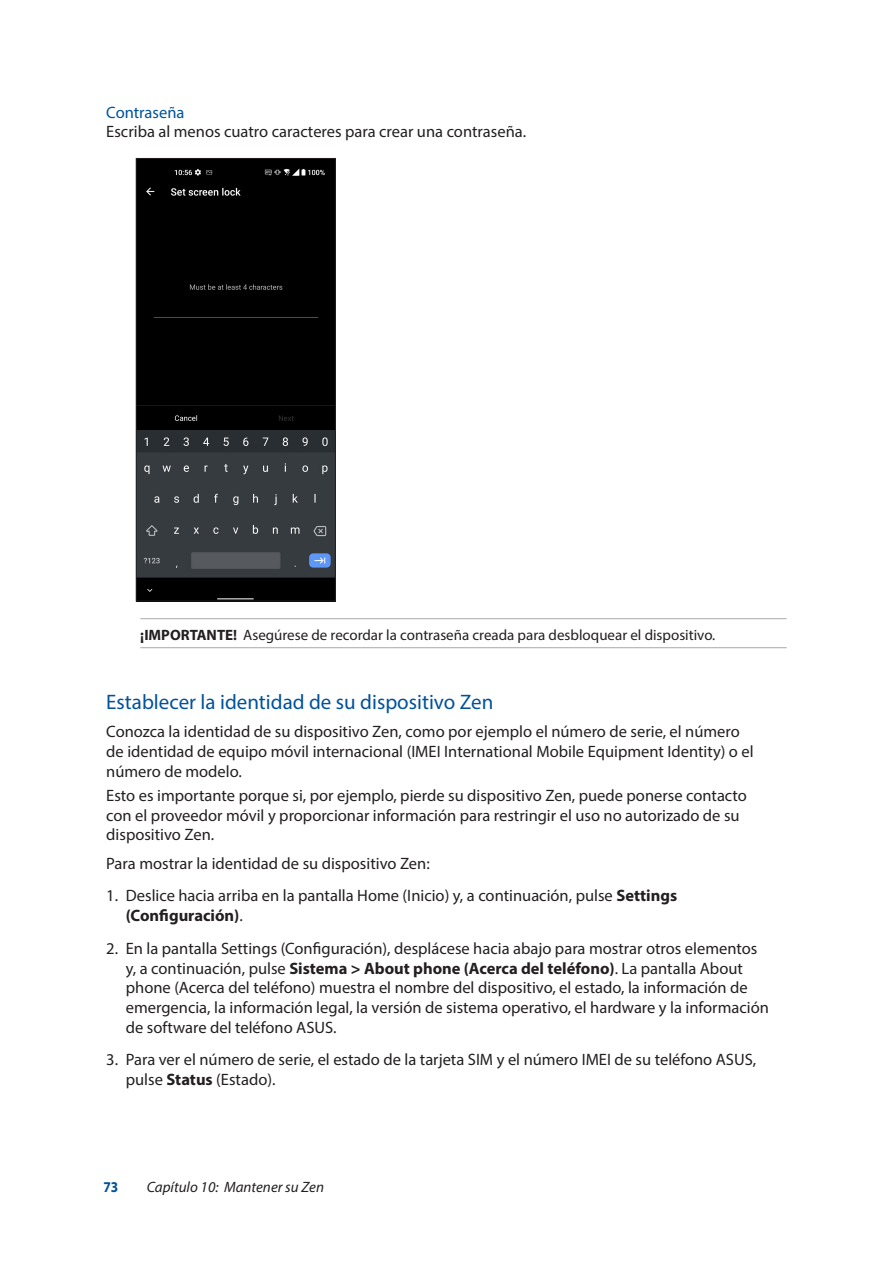
<style>
.page{position:relative;width:893px;height:1263px;background:#fff}
.page>*{position:absolute;margin:0;border:0;box-sizing:border-box;transform-origin:0 0}
.t1{font:21px "Myriad Pro";color:#01529a}
.t2{font:16.5px/19.8px "Myriad Pro";color:#231f20}
.t3{font:16.5px "Myriad Pro";color:#01529a}
.t4{font:15px "Myriad Pro";color:#231f20}
.t5{font:italic 15px "Myriad Pro";color:#231f20}
.t6{font:700 15px "Myriad Pro";color:#01529a;scale:.9 1}
.s1{font-weight:700}
</style>
<div class="page">
<hr style="left:140px;top:618px;width:647px;height:1px;background:#a8a9ad">
<hr style="left:140px;top:647px;width:647px;height:1px;background:#a8a9ad">
<img style="left:138px;top:160px;width:196px;height:439px">
<div style="left:136px;top:158px;width:200px;height:443px;border:1px solid #231f20"></div>
<p class="t3" style="left:106px;top:102px;width:80px">Contraseña</p>
<p class="t2" style="left:106px;top:122px;width:421px">Escriba al menos cuatro caracteres para crear una contraseña.</p>
<p class="t4" style="left:140px;top:625px;width:576px"><span class="s1">¡IMPORTANTE!</span> Asegúrese de recordar la contraseña creada para desbloquear el dispositivo.</p>
<p class="t1" style="left:106px;top:689px;width:388px">Establecer la identidad de su dispositivo Zen</p>
<p class="t2" style="left:106px;top:721px;width:649px">Conozca la identidad de su dispositivo Zen, como por ejemplo el número de serie, el número de identidad de equipo móvil internacional (IMEI International Mobile Equipment Identity) o el número de modelo.</p>
<p class="t2" style="left:106px;top:785px;width:642px">Esto es importante porque si, por ejemplo, pierde su dispositivo Zen, puede ponerse contacto con el proveedor móvil y proporcionar información para restringir el uso no autorizado de su dispositivo Zen.</p>
<p class="t2" style="left:106px;top:853px;width:325px">Para mostrar la identidad de su dispositivo Zen:</p>
<p class="t2" style="left:126px;top:886px;width:553px;text-indent:-20px">1. Deslice hacia arriba en la pantalla Home (Inicio) y, a continuación, pulse <span class="s1">Settings (Configuración)</span>.</p>
<p class="t2" style="left:126px;top:938px;width:645px;text-indent:-20px">2. En la pantalla Settings (Configuración), desplácese hacia abajo para mostrar otros elementos y, a continuación, pulse <span class="s1">Sistema &gt; About phone (Acerca del teléfono)</span>. La pantalla About phone (Acerca del teléfono) muestra el nombre del dispositivo, el estado, la información de emergencia, la información legal, la versión de sistema operativo, el hardware y la información de software del teléfono ASUS.</p>
<p class="t2" style="left:126px;top:1050px;width:632px;text-indent:-20px">3. Para ver el número de serie, el estado de la tarjeta SIM y el número IMEI de su teléfono ASUS, pulse <span class="s1">Status</span> (Estado).</p>
<p class="t6" style="left:103px;top:1177px;width:18px">73</p>
<p class="t5" style="left:147px;top:1178px;width:179px">Capítulo 10: Mantener su Zen</p>
</div>
